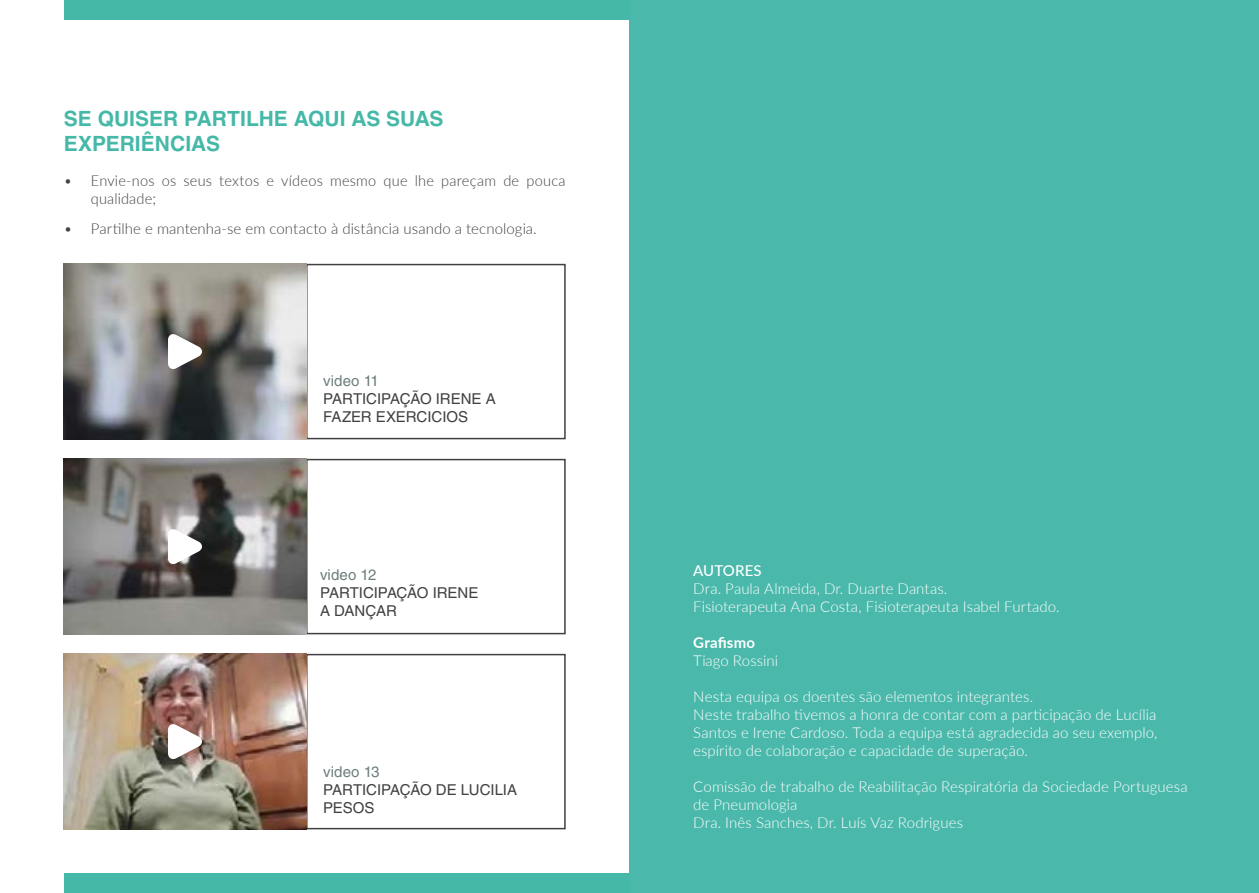
<style>
.page{position:relative;width:1259px;height:893px;background:#fff}
.page>*{position:absolute;margin:0;border:0;box-sizing:border-box;transform-origin:0 0}
.t1{font:700 21px/25.2px "Helvetica LT Std";color:#45b8a8}
.t2{font:300 15px/18px "Lato";letter-spacing:.005em;color:#fff}
.t3{font:300 15px/18px "Lato";letter-spacing:.01em;color:#414042}
.t4{font:15px/18px "Helvetica LT Std";letter-spacing:-.005em;color:#414042}
.t5{font:15px "Helvetica LT Std";letter-spacing:.005em;color:#6d7e7d}
.t6{font:700 15px "Lato";letter-spacing:.01em;color:#fff}
.t7{font:500 15px "Lato";letter-spacing:.005em;color:#fff}
</style>
<div class="page">
<div style="left:65px;top:873px;width:1129px;height:20px;background:#45b8a8"></div>
<div style="left:65px;top:0;width:1129px;height:20px;background:#45b8a8"></div>
<div style="left:306px;top:264px;width:260px;height:175px;border:2px solid #414042"></div>
<img style="left:64px;top:264px;width:242px;height:175px">
<svg style="left:168px;top:334px;width:34px;height:35px"></svg>
<div style="left:306px;top:459px;width:260px;height:175px;border:2px solid #414042"></div>
<img style="left:64px;top:459px;width:242px;height:175px">
<svg style="left:168px;top:529px;width:34px;height:35px"></svg>
<div style="left:306px;top:654px;width:260px;height:175px;border:2px solid #414042"></div>
<img style="left:64px;top:654px;width:242px;height:175px">
<svg style="left:168px;top:724px;width:34px;height:35px"></svg>
<div style="left:629px;top:0;width:630px;height:893px;background:#4ab8ab"></div>
<h1 class="t1" style="left:64px;top:106px;width:381px">SE QUISER PARTILHE AQUI AS SUAS<br>EXPERIÊNCIAS</h1>
<p class="t3" style="left:91px;top:171px;width:476px;text-indent:-27px">• Envie-nos os seus textos e vídeos mesmo que lhe pareçam de pouca qualidade;</p>
<p class="t3" style="left:64px;top:219px;width:474px">• Partilhe e mantenha-se em contacto à distância usando a tecnologia.</p>
<p class="t5" style="left:323px;top:372px;width:57px">video 11</p>
<p class="t4" style="left:323px;top:389px;width:174px">PARTICIPAÇÃO IRENE A<br>FAZER EXERCICIOS</p>
<p class="t5" style="left:320px;top:566px;width:58px">video 12</p>
<p class="t4" style="left:320px;top:584px;width:160px">PARTICIPAÇÃO IRENE<br>A DANÇAR</p>
<p class="t5" style="left:323px;top:763px;width:58px">video 13</p>
<p class="t4" style="left:323px;top:780px;width:195px">PARTICIPAÇÃO DE LUCILIA<br>PESOS</p>
<p class="t7" style="left:693px;top:560px;width:70px">AUTORES</p>
<p class="t2" style="left:693px;top:579px;width:368px">Dra. Paula Almeida, Dr. Duarte Dantas.<br>Fisioterapeuta Ana Costa, Fisioterapeuta Isabel Furtado.</p>
<p class="t6" style="left:693px;top:632px;width:63px">Grafismo</p>
<p class="t2" style="left:693px;top:651px;width:86px">Tiago Rossini</p>
<p class="t2" style="left:693px;top:687px;width:465px">Nesta equipa os doentes são elementos integrantes.<br>Neste trabalho tivemos a honra de contar com a participação de Lucília Santos e Irene Cardoso. Toda a equipa está agradecida ao seu exemplo, espírito de colaboração e capacidade de superação.</p>
<p class="t2" style="left:693px;top:777px;width:496px">Comissão de trabalho de Reabilitação Respiratória da Sociedade Portuguesa de Pneumologia<br>Dra. Inês Sanches, Dr. Luís Vaz Rodrigues</p>
</div>
